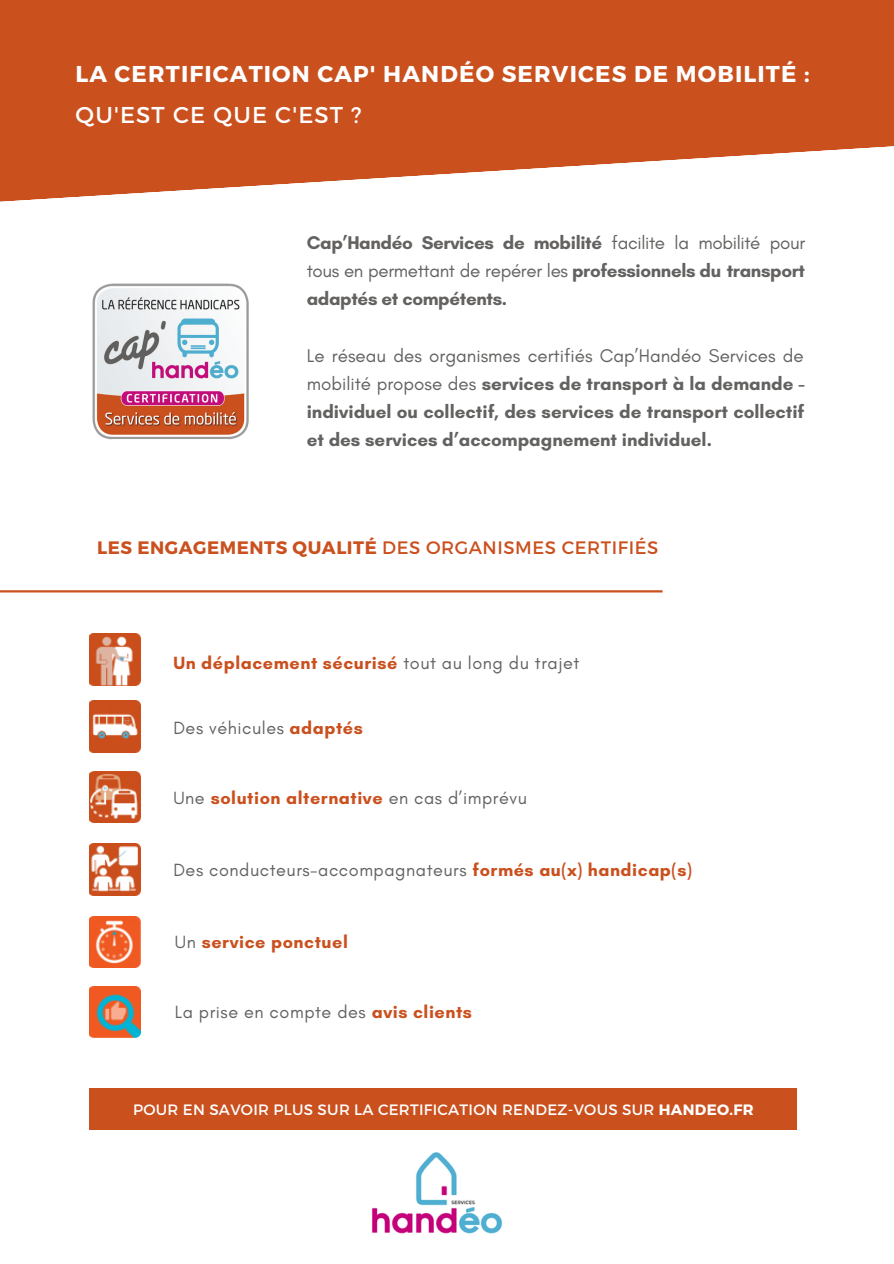
<style>
.page{position:relative;width:894px;height:1264px;background:#fff}
.page>*{position:absolute;margin:0;border:0;box-sizing:border-box;transform-origin:0 0}
.t1{font:700 22.95px "Montserrat";letter-spacing:.05em;color:#fff}
.t2{font:22.95px "Montserrat";letter-spacing:.05em;color:#fff}
.t3{font:700 18.75px/28.2px "Glacial Indifference";color:#636260;text-align:justify}
.t4{font:18px "Glacial Indifference";letter-spacing:.03em;color:#636260}
.t5{font:700 18px "Glacial Indifference";letter-spacing:.03em;color:#ca501e}
.t6{font:18px "Montserrat";letter-spacing:.03em;color:#ca501e}
.t7{font:15px "Montserrat";letter-spacing:.02em;color:#fff}
.s1{font-weight:400}
.s2{font-weight:700}
.s3{font-weight:400;color:#636260}
.s4{font-weight:700;color:#ca501e}
</style>
<div class="page">
<svg style="left:0;top:0;width:893px;height:202px;background:#d1683d"></svg>
<img style="left:372px;top:1152px;width:131px;height:82px">
<img style="left:89px;top:634px;width:51px;height:51px">
<img style="left:89px;top:701px;width:51px;height:51px">
<img style="left:89px;top:843px;width:51px;height:52px">
<img style="left:89px;top:771px;width:51px;height:52px">
<div style="left:89px;top:1087px;width:708px;height:42px;background:#ca501e"></div>
<img style="left:92px;top:283px;width:157px;height:157px">
<hr style="left:0;top:590px;width:662px;height:2px;background:#ca501e">
<img style="left:89px;top:916px;width:51px;height:51px">
<img style="left:89px;top:986px;width:51px;height:51px">
<p class="t1" style="left:75px;top:59px;width:735px">LA CERTIFICATION CAP' HANDÉO SERVICES DE MOBILITÉ :</p>
<p class="t2" style="left:75px;top:100px;width:287px">QU'EST CE QUE C'EST ?</p>
<p class="t3" style="left:306px;top:228px;width:500px">Cap’Handéo Services de mobilité <span class="s1">facilite la mobilité pour tous en permettant de repérer les</span> professionnels du transport adaptés et compétents.</p>
<p class="t3" style="left:306px;top:341px;width:499px"><span class="s1">Le réseau des organismes certifiés Cap’Handéo Services de mobilité propose des</span> services de transport à la demande - individuel ou collectif, des services de transport collectif et des services d’accompagnement individuel.</p>
<p class="t6" style="left:97px;top:535px;width:562px"><span class="s2">LES ENGAGEMENTS QUALITÉ</span> DES ORGANISMES CERTIFIÉS</p>
<p class="t5" style="left:173px;top:652px;width:407px">Un déplacement sécurisé <span class="s3">tout au long du trajet</span></p>
<p class="t4" style="left:173px;top:716px;width:191px">Des véhicules <span class="s4">adaptés</span></p>
<p class="t5" style="left:173px;top:786px;width:355px"><span class="s3">Une</span> solution alternative <span class="s3">en cas d’imprévu</span></p>
<p class="t4" style="left:173px;top:859px;width:520px">Des conducteurs-accompagnateurs <span class="s4">formés au(x) handicap(s)</span></p>
<p class="t5" style="left:175px;top:931px;width:174px"><span class="s3">Un</span> service ponctuel</p>
<p class="t4" style="left:175px;top:1001px;width:298px">La prise en compte des <span class="s4">avis clients</span></p>
<p class="t7" style="left:133px;top:1099px;width:621px">POUR EN SAVOIR PLUS SUR LA CERTIFICATION RENDEZ-VOUS SUR <span class="s2">HANDEO.FR</span></p>
</div>
